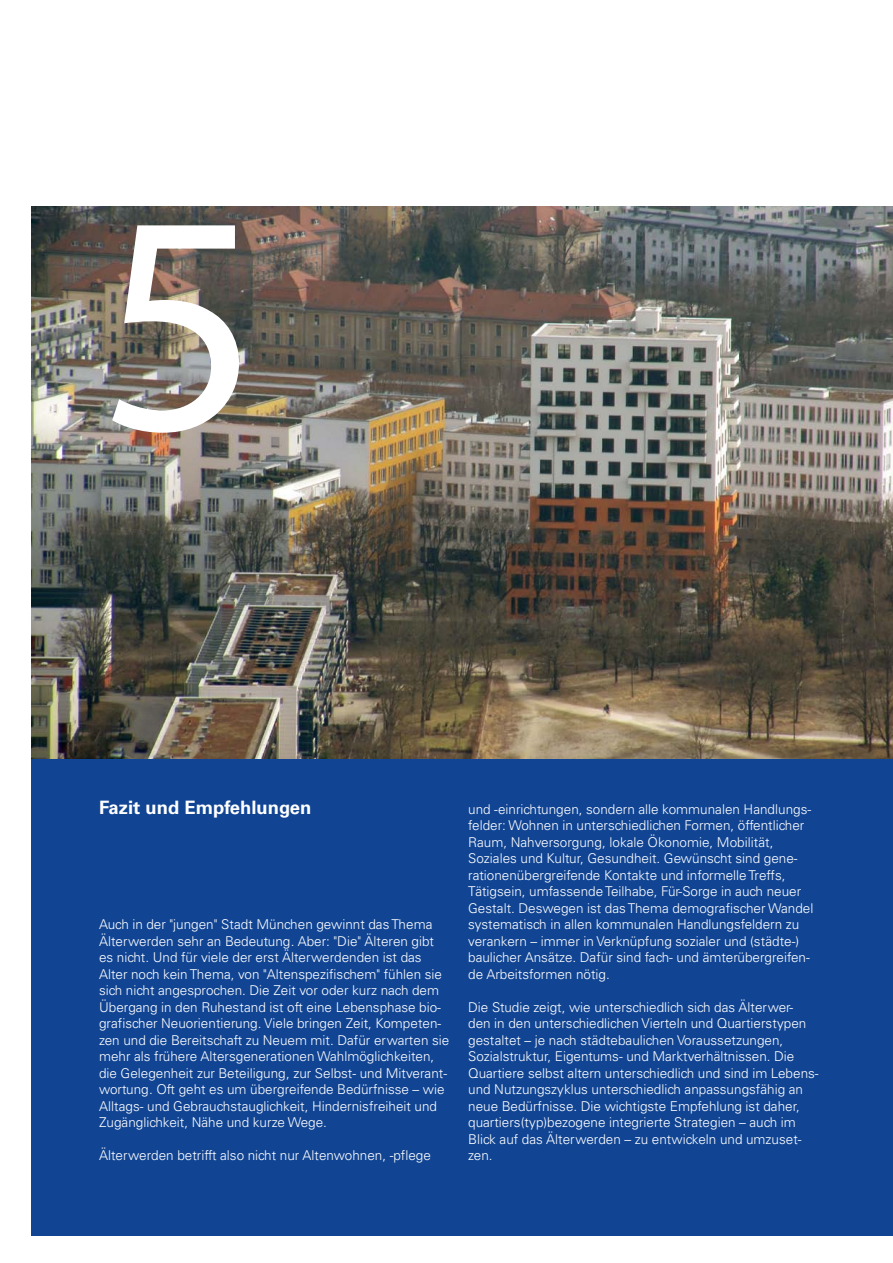
<style>
.page{position:relative;width:893px;height:1263px;background:#fff}
.page>*{position:absolute;margin:0;border:0;box-sizing:border-box;transform-origin:0 0}
.t1{font:313.65px "Myriad Pro";color:#fff}
.t2{font:700 18.45px "Univers LT Std";color:#fff}
.t3{font:300 13.5px/16.5px "Univers LT Std";color:#fff}
</style>
<div class="page">
<div style="left:32px;top:207px;width:861px;height:1029px;background:#114594"></div>
<img style="left:32px;top:207px;width:861px;height:552px">
<h1 class="t1" style="left:99px;top:131px;width:162px">5</h1>
<h2 class="t2" style="left:99px;top:796px;width:214px">Fazit und Empfehlungen</h2>
<p class="t3" style="left:99px;top:916px;width:352px">Auch in der "jungen" Stadt München gewinnt das Thema Älterwerden sehr an Bedeutung. Aber: "Die" Älteren gibt es nicht. Und für viele der erst Älterwerdenden ist das Alter noch kein Thema, von "Altenspezifischem" fühlen sie sich nicht angesprochen. Die Zeit vor oder kurz nach dem Übergang in den Ruhestand ist oft eine Lebensphase bio&shy;grafischer Neuorientierung. Viele bringen Zeit, Kompeten&shy;zen und die Bereitschaft zu Neuem mit. Dafür erwarten sie mehr als frühere Altersgenerationen Wahlmöglichkeiten, die Gelegenheit zur Beteiligung, zur Selbst- und Mitverant&shy;wortung. Oft geht es um übergreifende Bedürfnisse – wie Alltags- und Gebrauchstauglichkeit, Hindernisfreiheit und Zugänglichkeit, Nähe und kurze Wege.</p>
<p class="t3" style="left:99px;top:1147px;width:333px">Älterwerden betrifft also nicht nur Altenwohnen, -pflege</p>
<p class="t3" style="left:468px;top:801px;width:347px">und -einrichtungen, sondern alle kommunalen Handlungs&shy;felder: Wohnen in unterschiedlichen Formen, öffentlicher Raum, Nahversorgung, lokale Ökonomie, Mobilität, Soziales und Kultur, Gesundheit. Gewünscht sind gene&shy;rationenübergreifende Kontakte und informelle Treffs, Tätigsein, umfassende Teilhabe, Für-Sorge in auch neuer Gestalt. Deswegen ist das Thema demografischer Wandel systematisch in allen kommunalen Handlungsfeldern zu verankern – immer in Verknüpfung sozialer und (städte-) baulicher Ansätze. Dafür sind fach- und ämterübergreifen&shy;de Arbeitsformen nötig.</p>
<p class="t3" style="left:468px;top:999px;width:352px">Die Studie zeigt, wie unterschiedlich sich das Älterwer&shy;den in den unterschiedlichen Vierteln und Quartierstypen gestaltet – je nach städtebaulichen Voraussetzungen, Sozialstruktur, Eigentums- und Marktverhältnissen. Die Quartiere selbst altern unterschiedlich und sind im Lebens&shy;und Nutzungszyklus unterschiedlich anpassungsfähig an neue Bedürfnisse. Die wichtigste Empfehlung ist daher, quartiers(typ)bezogene integrierte Strategien – auch im Blick auf das Älterwerden – zu entwickeln und umzuset&shy;zen.</p>
</div>
